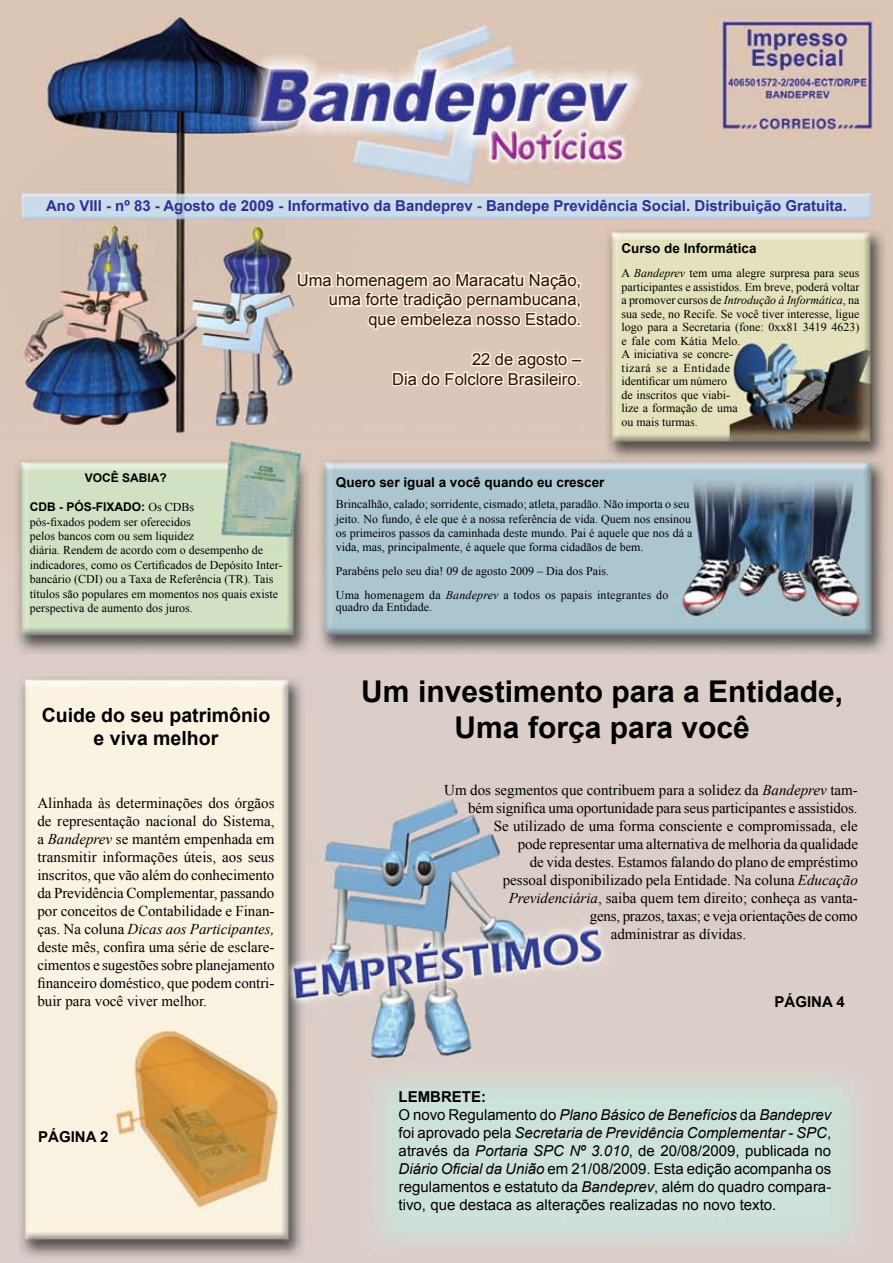
<style>
.page{position:relative;width:893px;height:1263px;background:#fff}
.page>*{position:absolute;margin:0;border:0;box-sizing:border-box;transform-origin:0 0}
.t1{font:700 30px/36px "Arial";color:#000;text-align:center}
.t2{font:700 19.5px/23.4px "Arial";color:#000;text-align:center}
.t3{font:16.5px/19.8px "Arial";color:#2a1300;text-align:right}
.t4{font:15px/18px "Times New Roman";letter-spacing:-.005em;color:#000;text-align:justify}
.t5{font:15px/18px "Arial";color:#000}
.t6{font:700 15px "Arial";color:#2e3192}
.t7{font:700 15px "Arial";color:#000}
.t8{font:700 13.5px "Arial";color:#000}
.t9{font:12px/13.5px "Times New Roman";color:#000}
.t10{font:700 12px "Arial";color:#000}
.s1{font-style:italic}
.s2{font-family:"Times New Roman";font-weight:400}
.s3{font-weight:700}
</style>
<div class="page">
<img style="left:0;top:0;width:893px;height:1263px">
<svg style="left:295px;top:253px;width:289px;height:79px;background:#e8d5c4"></svg>
<div style="left:570px;top:358px;width:13px;height:5px;border:3px solid #fff0e0"></div>
<svg style="left:391px;top:348px;width:190px;height:41px;background:#ead7c7"></svg>
<p class="t6" style="left:46px;top:196px;width:802px">Ano VIII - nº 83 - Agosto de 2009 - Informativo da Bandeprev - Bandepe Previdência Social. Distribuição Gratuita.</p>
<h3 class="t3" style="left:297px;top:270px;width:286px">Uma homenagem ao Maracatu Nação, uma forte tradição pernambucana,<br>que embeleza nosso Estado.</h3>
<h3 class="t3" style="left:392px;top:349px;width:190px">22 de agosto –<br>Dia do Folclore Brasileiro.</h3>
<p class="t8" style="left:621px;top:240px;width:137px">Curso de Informática</p>
<p class="t9" style="left:621px;top:266px;width:239px">A <span class="s1">Bandeprev</span> tem uma alegre surpresa para seus participantes e assistidos. Em breve, poderá voltar a promover cursos de <span class="s1">Introdução à Informática</span>, na sua sede, no Recife. Se você tiver interesse, ligue logo para a Secretaria (fone: 0xx81 3419 4623) e fale com Kátia Melo.<br>A iniciativa se concre-<br>tizará se a Entidade<br>identificar um número<br>de inscritos que viabi-<br>lize a formação de uma<br>ou mais turmas.</p>
<p class="t10" style="left:85px;top:470px;width:84px">VOCÊ SABIA?</p>
<p class="t10" style="left:30px;top:499px;width:166px">CDB - PÓS-FIXADO: <span class="s2">Os CDBs</span></p>
<p class="t9" style="left:30px;top:514px;width:254px;line-height:14.4px">pós-fixados podem ser oferecidos<br>pelos bancos com ou sem liquidez<br>diária. Rendem de acordo com o desempenho de indicadores, como os Certificados de Depósito Inter&shy;bancário (CDI) ou a Taxa de Referência (TR). Tais títulos são populares em momentos nos quais existe perspectiva de aumento dos juros.</p>
<p class="t8" style="left:336px;top:474px;width:270px">Quero ser igual a você quando eu crescer</p>
<p class="t9" style="left:336px;top:497px;width:358px;line-height:14.4px">Brincalhão, calado; sorridente, cismado; atleta, paradão. Não importa o seu jeito. No fundo, é ele que é a nossa referência de vida. Quem nos ensinou os primeiros passos da caminhada deste mundo. Pai é aquele que nos dá a vida, mas, principalmente, é aquele que forma cidadãos de bem.</p>
<p class="t9" style="left:336px;top:559px;width:334px;line-height:24px">Parabéns pelo seu dia! 09 de agosto 2009 – Dia dos Pais.<br>Uma homenagem da <span class="s1">Bandeprev</span> a todos os papais integrantes do</p>
<p class="t9" style="left:336px;top:600px;width:98px">quadro da Entidade.</p>
<h2 class="t2" style="left:42px;top:704px;width:230px">Cuide do seu patrimônio e viva melhor</h2>
<p class="t4" style="left:37px;top:794px;width:239px">Alinhada às determinações dos órgãos de representação nacional do Sistema, a <span class="s1">Bandeprev</span> se mantém empenhada em transmitir informações úteis, aos seus inscritos, que vão além do conhecimento da Previdência Complementar, passando por conceitos de Contabilidade e Finan&shy;ças. Na coluna <span class="s1">Dicas aos Participantes, </span>deste mês, confira uma série de esclare&shy;cimentos e sugestões sobre planejamento financeiro doméstico, que podem contri&shy;buir para você viver melhor.</p>
<h1 class="t1" style="left:361px;top:675px;width:483px">Um investimento para a Entidade,<br>Uma força para você</h1>
<p class="t4" style="left:444px;top:780px;width:415px">Um dos segmentos que contribuem para a solidez da <span class="s1">Bandeprev</span> tam-</p>
<p class="t4" style="left:468px;top:798px;width:391px">bém significa uma oportunidade para seus participantes e assistidos.</p>
<p class="t4" style="left:494px;top:816px;width:366px">Se utilizado de uma forma consciente e compromissada, ele</p>
<p class="t4" style="left:518px;top:834px;width:342px">pode representar uma alternativa de melhoria da qualidade</p>
<p class="t4" style="left:530px;top:852px;width:330px">de vida destes. Estamos falando do plano de empréstimo</p>
<p class="t4" style="left:503px;top:870px;width:357px">pessoal disponibilizado pela Entidade. Na coluna <span class="s1">Educação</span></p>
<p class="t4" style="left:509px;top:888px;width:351px"><span class="s1">Previdenciária</span>, saiba quem tem direito; conheça as vanta-</p>
<p class="t4" style="left:590px;top:906px;width:270px">gens, prazos, taxas; e veja orientações de como</p>
<p class="t4" style="left:611px;top:924px;width:137px">administrar as dívidas.</p>
<p class="t7" style="left:774px;top:992px;width:72px">PÁGINA 4</p>
<p class="t7" style="left:38px;top:1127px;width:72px">PÁGINA 2</p>
<p class="t5" style="left:399px;top:1088px;width:434px"><span class="s3">LEMBRETE:<br></span>O novo Regulamento do <span class="s1">Plano Básico de Benefícios</span> da <span class="s1">Bandeprev </span>foi aprovado pela <span class="s1">Secretaria de Previdência Complementar - SPC</span>, através da <span class="s1">Portaria SPC Nº 3.010</span>, de 20/08/2009, publicada no <span class="s1">Diário Oficial da União</span> em 21/08/2009. Esta edição acompanha os regulamentos e estatuto da <span class="s1">Bandeprev</span>, além do quadro compara&shy;tivo, que destaca as alterações realizadas no novo texto.</p>
</div>
